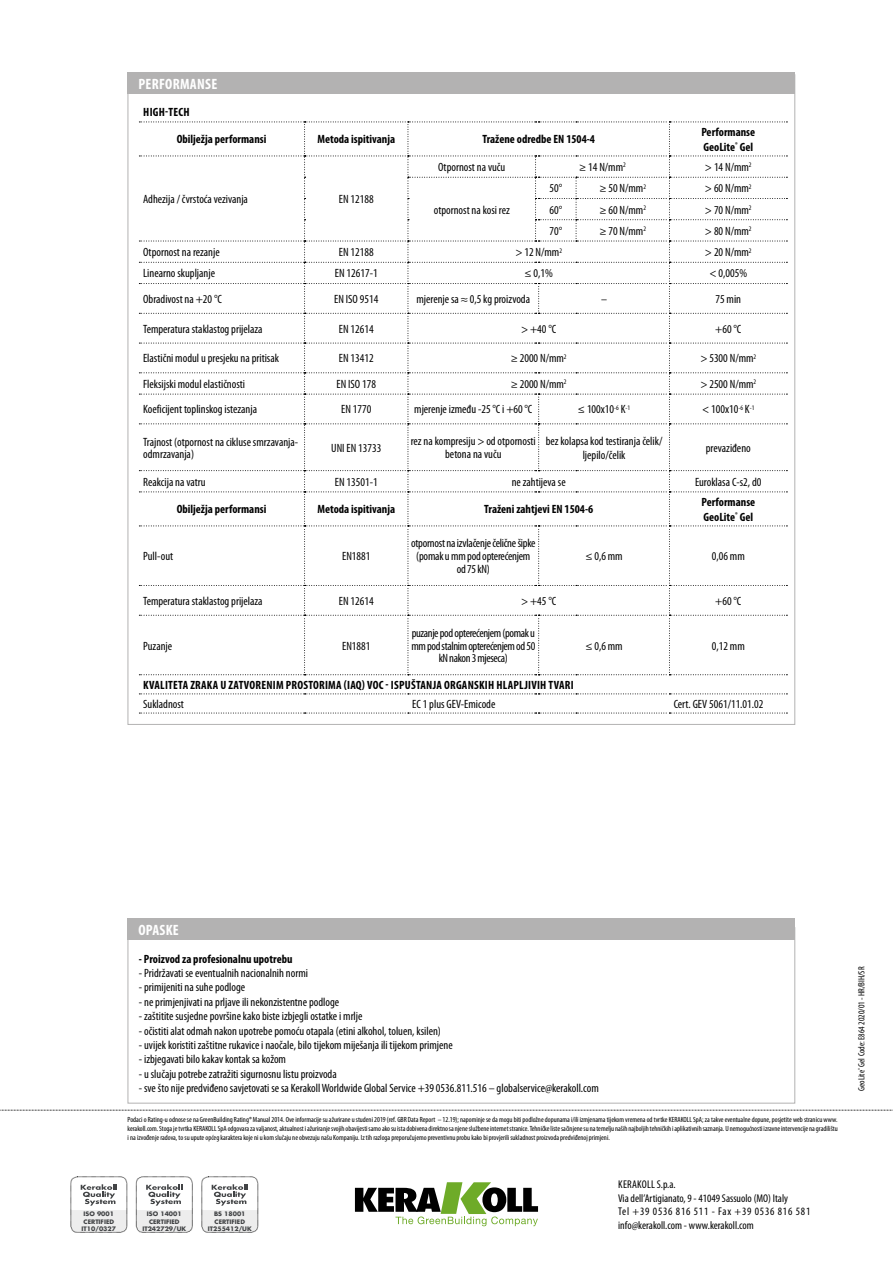
<style>
.page{position:relative;width:893px;height:1263px;background:#fff}
.page>*{position:absolute;margin:0;border:0;box-sizing:border-box;transform-origin:0 0}
.t1{font:700 condensed 15px "Myriad Pro";letter-spacing:.02em;color:#fff}
.t2{font:condensed 12px/12px "Myriad Pro";color:#000;text-align:center}
.t3{font:700 condensed 12px/14.4px "Myriad Pro";color:#000}
.t4{font:700 condensed 12px "Myriad Pro";letter-spacing:.02em;color:#000}
.t5{font:condensed 12px/12.8px "Myriad Pro";letter-spacing:-.03em;color:#000;text-align:center}
.t6{font:condensed 12px/12.8px "Myriad Pro";letter-spacing:-.02em;color:#000;text-align:center}
.t7{font:condensed 11.25px/13.5px "Myriad Pro";color:#000}
.t8{font:condensed 9px "Myriad Pro";color:#000}
.t9{font:condensed 7.5px/9px "Myriad Pro";color:#000;text-align:justify}
.t10{font:700 6px/7.2px "Futura Std";color:#424446;text-align:center}
</style>
<div class="page">
<svg style="left:0;top:1110px;width:893px;height:1px"></svg>
<div style="left:71px;top:1176px;width:56px;height:56px;border:1px dashed #000;border-radius:7px"></div>
<svg style="left:71px;top:1184px;width:56px;height:48px"></svg>
<div style="left:136px;top:1176px;width:56px;height:56px;border:1px dashed #000;border-radius:7px"></div>
<svg style="left:136px;top:1184px;width:56px;height:48px"></svg>
<div style="left:202px;top:1176px;width:56px;height:56px;border:1px dashed #000;border-radius:7px"></div>
<svg style="left:202px;top:1184px;width:56px;height:48px"></svg>
<svg style="left:355px;top:1182px;width:183px;height:44px"></svg>
<svg style="left:139px;top:693px;width:648px;height:1px"></svg>
<svg style="left:139px;top:713px;width:648px;height:1px"></svg>
<svg style="left:139px;top:122px;width:648px;height:553px"></svg>
<div style="left:128px;top:919px;width:667px;height:21px;background:#b3b2b2"></div>
<div style="left:128px;top:72px;width:667px;height:22px;background:#b3b2b2"></div>
<p class="t1" style="left:138px;top:75px;width:80px">PERFORMANSE</p>
<p class="t4" style="left:143px;top:105px;width:48px">HIGH-TECH</p>
<p class="t3" style="left:177px;top:132px;width:91px">Obilježja performansi</p>
<p class="t3" style="left:317px;top:132px;width:79px">Metoda ispitivanja</p>
<p class="t3" style="left:482px;top:132px;width:114px">Tražene odredbe EN 1504-4</p>
<p class="t3" style="left:701px;top:125px;width:55px">Performanse<br>GeoLite<sup>®</sup> Gel</p>
<p class="t2" style="left:143px;top:193px;width:106px">Adhezija / čvrstoća vezivanja</p>
<p class="t2" style="left:339px;top:193px;width:36px">EN 12188</p>
<p class="t2" style="left:438px;top:161px;width:69px">Otpornost na vuču</p>
<p class="t2" style="left:579px;top:161px;width:48px">≥ 14 N/mm<sup>2</sup></p>
<p class="t2" style="left:705px;top:161px;width:48px">&gt; 14 N/mm<sup>2</sup></p>
<p class="t2" style="left:434px;top:204px;width:78px">otpornost na kosi rez</p>
<p class="t2" style="left:549px;top:183px;width:14px">50°</p>
<p class="t2" style="left:599px;top:183px;width:48px">≥ 50 N/mm<sup>2</sup></p>
<p class="t2" style="left:705px;top:183px;width:48px">&gt; 60 N/mm<sup>2</sup></p>
<p class="t2" style="left:549px;top:204px;width:14px">60°</p>
<p class="t2" style="left:599px;top:204px;width:48px">≥ 60 N/mm<sup>2</sup></p>
<p class="t2" style="left:705px;top:204px;width:48px">&gt; 70 N/mm<sup>2</sup></p>
<p class="t2" style="left:549px;top:225px;width:14px">70°</p>
<p class="t2" style="left:599px;top:225px;width:48px">≥ 70 N/mm<sup>2</sup></p>
<p class="t2" style="left:705px;top:225px;width:48px">&gt; 80 N/mm<sup>2</sup></p>
<p class="t2" style="left:143px;top:246px;width:78px">Otpornost na rezanje</p>
<p class="t2" style="left:339px;top:246px;width:36px">EN 12188</p>
<p class="t2" style="left:515px;top:246px;width:48px">&gt; 12 N/mm<sup>2</sup></p>
<p class="t2" style="left:705px;top:246px;width:48px">&gt; 20 N/mm<sup>2</sup></p>
<p class="t2" style="left:143px;top:268px;width:73px">Linearno skupljanje</p>
<p class="t2" style="left:335px;top:268px;width:44px">EN 12617-1</p>
<p class="t2" style="left:524px;top:268px;width:30px">≤ 0,1%</p>
<p class="t2" style="left:709px;top:268px;width:39px">&lt; 0,005%</p>
<p class="t2" style="left:143px;top:293px;width:80px">Obradivost na +20 °C</p>
<p class="t2" style="left:334px;top:293px;width:46px">EN ISO 9514</p>
<p class="t2" style="left:416px;top:293px;width:115px">mjerenje sa ≈ 0,5 kg proizvoda</p>
<p class="t2" style="left:601px;top:293px;width:7px">–</p>
<p class="t2" style="left:715px;top:293px;width:27px">75 min</p>
<p class="t2" style="left:143px;top:323px;width:121px">Temperatura staklastog prijelaza</p>
<p class="t2" style="left:339px;top:323px;width:36px">EN 12614</p>
<p class="t2" style="left:521px;top:323px;width:37px">&gt; +40 °C</p>
<p class="t2" style="left:715px;top:323px;width:28px">+60 °C</p>
<p class="t2" style="left:143px;top:353px;width:137px">Elastični modul u presjeku na pritisak</p>
<p class="t2" style="left:339px;top:353px;width:36px">EN 13412</p>
<p class="t2" style="left:511px;top:353px;width:57px">≥ 2000 N/mm<sup>2</sup></p>
<p class="t2" style="left:700px;top:353px;width:57px">&gt; 5300 N/mm<sup>2</sup></p>
<p class="t2" style="left:143px;top:378px;width:103px">Fleksijski modul elastičnosti</p>
<p class="t2" style="left:336px;top:378px;width:41px">EN ISO 178</p>
<p class="t2" style="left:511px;top:378px;width:57px">≥ 2000 N/mm<sup>2</sup></p>
<p class="t2" style="left:700px;top:378px;width:57px">&gt; 2500 N/mm<sup>2</sup></p>
<p class="t2" style="left:143px;top:404px;width:115px">Koeficijent toplinskog istezanja</p>
<p class="t2" style="left:341px;top:404px;width:32px">EN 1770</p>
<p class="t2" style="left:414px;top:404px;width:120px">mjerenje između -25 °C i +60 °C</p>
<p class="t2" style="left:578px;top:404px;width:54px">≤ 100x10<sup>-6</sup> K<sup>-1</sup></p>
<p class="t2" style="left:702px;top:404px;width:54px">&lt; 100x10<sup>-6</sup> K<sup>-1</sup></p>
<p class="t2" style="left:143px;top:436px;width:157px;text-align:left">Trajnost (otpornost na cikluse smrzavanja&shy;odmrzavanja)</p>
<p class="t2" style="left:331px;top:442px;width:52px">UNI EN 13733</p>
<p class="t2" style="left:411px;top:435px;width:126px;line-height:12.8px">rez na kompresiju &gt; od otpornosti betona na vuču</p>
<p class="t2" style="left:546px;top:434px;width:118px;line-height:14.4px">bez kolapsa kod testiranja čelik/ ljepilo/čelik</p>
<p class="t2" style="left:706px;top:442px;width:46px">prevaziđeno</p>
<p class="t2" style="left:143px;top:476px;width:64px">Reakcija na vatru</p>
<p class="t2" style="left:335px;top:476px;width:44px">EN 13501-1</p>
<p class="t2" style="left:512px;top:476px;width:56px">ne zahtijeva se</p>
<p class="t2" style="left:695px;top:476px;width:68px">Euroklasa C-s2, d0</p>
<p class="t3" style="left:177px;top:502px;width:91px">Obilježja performansi</p>
<p class="t3" style="left:317px;top:502px;width:79px">Metoda ispitivanja</p>
<p class="t3" style="left:484px;top:502px;width:111px">Traženi zahtjevi EN 1504-6</p>
<p class="t3" style="left:701px;top:495px;width:55px">Performanse<br>GeoLite<sup>®</sup> Gel</p>
<p class="t2" style="left:143px;top:550px;width:32px">Pull-out</p>
<p class="t2" style="left:342px;top:550px;width:30px">EN1881</p>
<p class="t6" style="left:411px;top:537px;width:126px">otpornost na izvlačenje čelične šipke (pomak u mm pod opterećenjem od 75 kN)</p>
<p class="t2" style="left:585px;top:550px;width:39px">≤ 0,6 mm</p>
<p class="t2" style="left:712px;top:550px;width:34px">0,06 mm</p>
<p class="t2" style="left:143px;top:595px;width:121px">Temperatura staklastog prijelaza</p>
<p class="t2" style="left:339px;top:595px;width:36px">EN 12614</p>
<p class="t2" style="left:521px;top:595px;width:37px">&gt; +45 °C</p>
<p class="t2" style="left:715px;top:595px;width:28px">+60 °C</p>
<p class="t2" style="left:143px;top:640px;width:31px">Puzanje</p>
<p class="t2" style="left:342px;top:640px;width:30px">EN1881</p>
<p class="t5" style="left:411px;top:627px;width:125px">puzanje pod opterećenjem (pomak u mm pod stalnim opterećenjem od 50 kN nakon 3 mjeseca)</p>
<p class="t2" style="left:585px;top:640px;width:39px">≤ 0,6 mm</p>
<p class="t2" style="left:712px;top:640px;width:34px">0,12 mm</p>
<p class="t4" style="left:143px;top:678px;width:432px">KVALITETA ZRAKA U ZATVORENIM PROSTORIMA (IAQ) VOC - ISPUŠTANJA ORGANSKIH HLAPLJIVIH TVARI</p>
<p class="t2" style="left:143px;top:698px;width:42px">Sukladnost</p>
<p class="t2" style="left:412px;top:698px;width:85px">EC 1 plus GEV-Emicode</p>
<p class="t2" style="left:674px;top:698px;width:91px">Cert. GEV 5061/11.01.02</p>
<p class="t1" style="left:138px;top:922px;width:42px">OPASKE</p>
<p class="t3" style="left:139px;top:951px;width:155px">- Proizvod za profesionalnu upotrebu</p>
<p class="t2" style="left:139px;top:967px;width:171px">- Pridržavati se eventualnih nacionalnih normi</p>
<p class="t2" style="left:139px;top:981px;width:108px">- primijeniti na suhe podloge</p>
<p class="t2" style="left:139px;top:996px;width:202px">- ne primjenjivati na prljave ili nekonzistentne podloge</p>
<p class="t2" style="left:139px;top:1010px;width:225px">- zaštitite susjedne površine kako biste izbjegli ostatke i mrlje</p>
<p class="t2" style="left:139px;top:1025px;width:304px">- očistiti alat odmah nakon upotrebe pomoću otapala (etini alkohol, toluen, ksilen)</p>
<p class="t2" style="left:139px;top:1039px;width:315px">- uvijek koristiti zaštitne rukavice i naočale, bilo tijekom miješanja ili tijekom primjene</p>
<p class="t2" style="left:139px;top:1053px;width:149px">- izbjegavati bilo kakav kontak sa kožom</p>
<p class="t2" style="left:139px;top:1068px;width:199px">- u slučaju potrebe zatražiti sigurnosnu listu proizvoda</p>
<p class="t2" style="left:139px;top:1082px;width:461px">- sve što nije predviđeno savjetovati se sa Kerakoll Worldwide Global Service +39 0536.811.516 – globalservice@kerakoll.com</p>
<p class="t9" style="left:128px;top:1115px;width:712px">Podaci o Rating-u odnose se na GreenBuilding Rating® Manual 2014. Ove informacije su ažurirane u studeni 2019 (ref. GBR Data Report – 12.19); napominje se da mogu biti podložne dopunama i/ili izmjenama tijekom vremena od tvrtke KERAKOLL SpA; za takve eventualne dopune, posjetite web stranicu www. kerakoll.com. Stoga je tvrtka KERAKOLL SpA odgovara za valjanost, aktualnost i ažuriranje svojih obavijesti samo ako su ista dobivena direktno sa njene službene internet stranice. Tehničke liste sačinjene su na temelju naših najboljih tehničkih i aplikativnih saznanja. U nemogućnosti izravne intervencije na gradilištu i na izvođenje radova, to su upute općeg karaktera koje ni u kom slučaju ne obvezuju našu Kompaniju. Iz tih razloga preporučujemo preventivnu probu kako bi provjerili sukladnost proizvoda predviđenoj primjeni.</p>
<p class="t10" style="left:82px;top:1210px;width:36px">ISO 9001<br>CERTIFIED<br>IT10/0327</p>
<p class="t10" style="left:142px;top:1210px;width:45px">ISO 14001<br>CERTIFIED<br>IT242729/UK</p>
<p class="t10" style="left:208px;top:1210px;width:45px">BS 18001<br>CERTIFIED<br>IT255412/UK</p>
<p class="t7" style="left:618px;top:1178px;width:194px">KERAKOLL S.p.a.<br>Via dell’Artigianato, 9 - 41049 Sassuolo (MO) Italy<br>Tel +39 0536 816 511 - Fax +39 0536 816 581 info@kerakoll.com - www.kerakoll.com</p>
<p class="t8" style="left:856px;top:1091px;width:126px;rotate:-90deg">GeoLite<sup>®</sup> Gel Code: E864 2020/01 - HR/BIH/SR</p>
</div>
